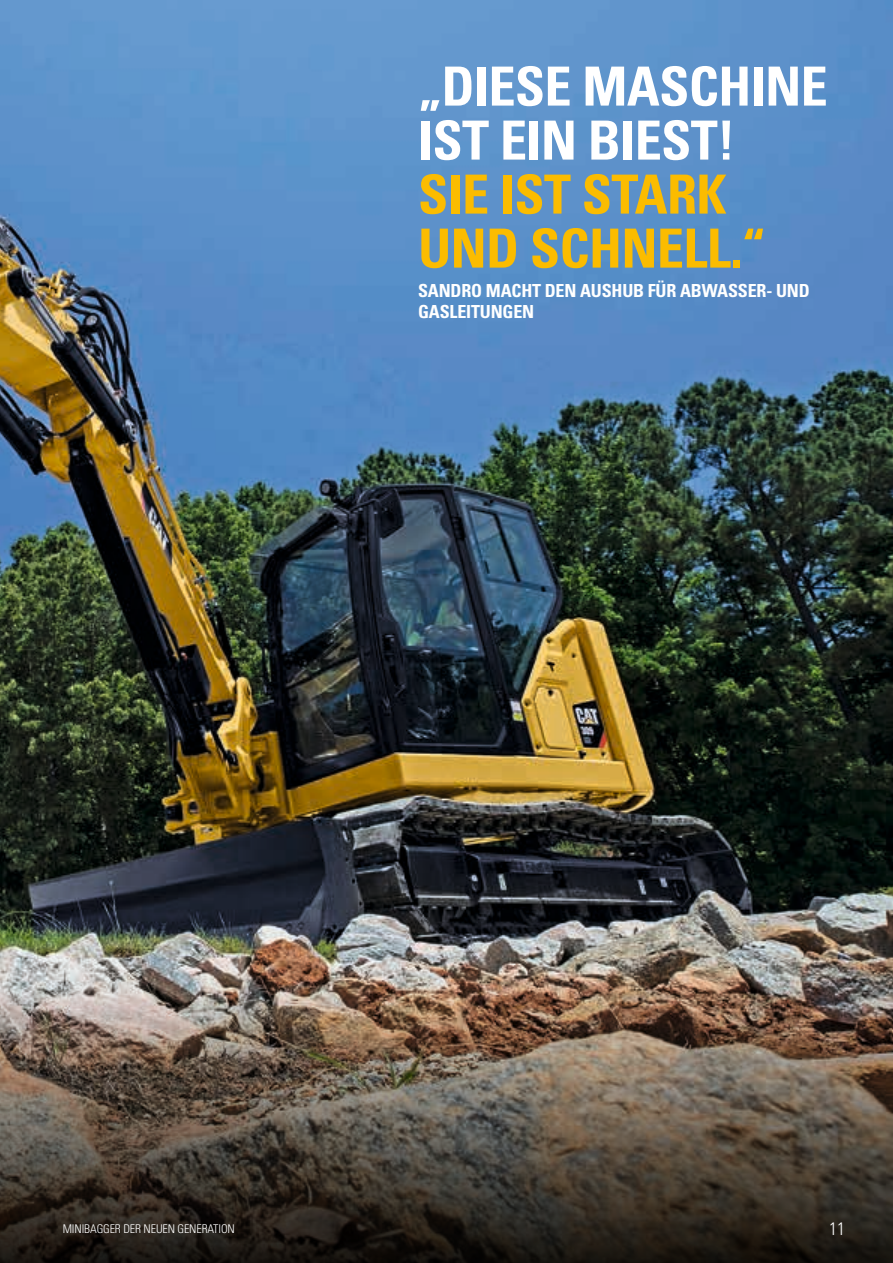
<style>
.page{position:relative;width:893px;height:1263px;background:#fff}
.page>*{position:absolute;margin:0;border:0;box-sizing:border-box;transform-origin:0 0}
.t1{font:700 condensed 54px/54px "Univers";letter-spacing:-.01em;color:#fff}
.t2{font:700 condensed 54px/54px "Univers";letter-spacing:-.01em;color:#fbbc00}
.t3{font:700 condensed 18px/21px "Univers";letter-spacing:-.01em;color:#fff}
.t4{font:300 condensed 18px "Univers";color:#fff}
.t5{font:300 condensed 12px "Univers";letter-spacing:-.01em;color:#fff}
</style>
<div class="page">
<img style="left:0;top:0;width:893px;height:978px">
<img style="left:0;top:978px;width:893px;height:285px">
<h1 class="t1" style="left:418px;top:59px;width:411px">„DIESE MASCHINE<br>IST EIN BIEST!</h1>
<h1 class="t2" style="left:418px;top:167px;width:349px">SIE IST STARK<br>UND SCHNELL.“</h1>
<p class="t3" style="left:418px;top:280px;width:393px">SANDRO MACHT DEN AUSHUB FÜR ABWASSER- UND<br>GASLEITUNGEN</p>
<p class="t5" style="left:63px;top:1221px;width:174px">MINIBAGGER DER NEUEN GENERATION</p>
<p class="t4" style="left:829px;top:1217px;width:17px">11</p>
</div>
